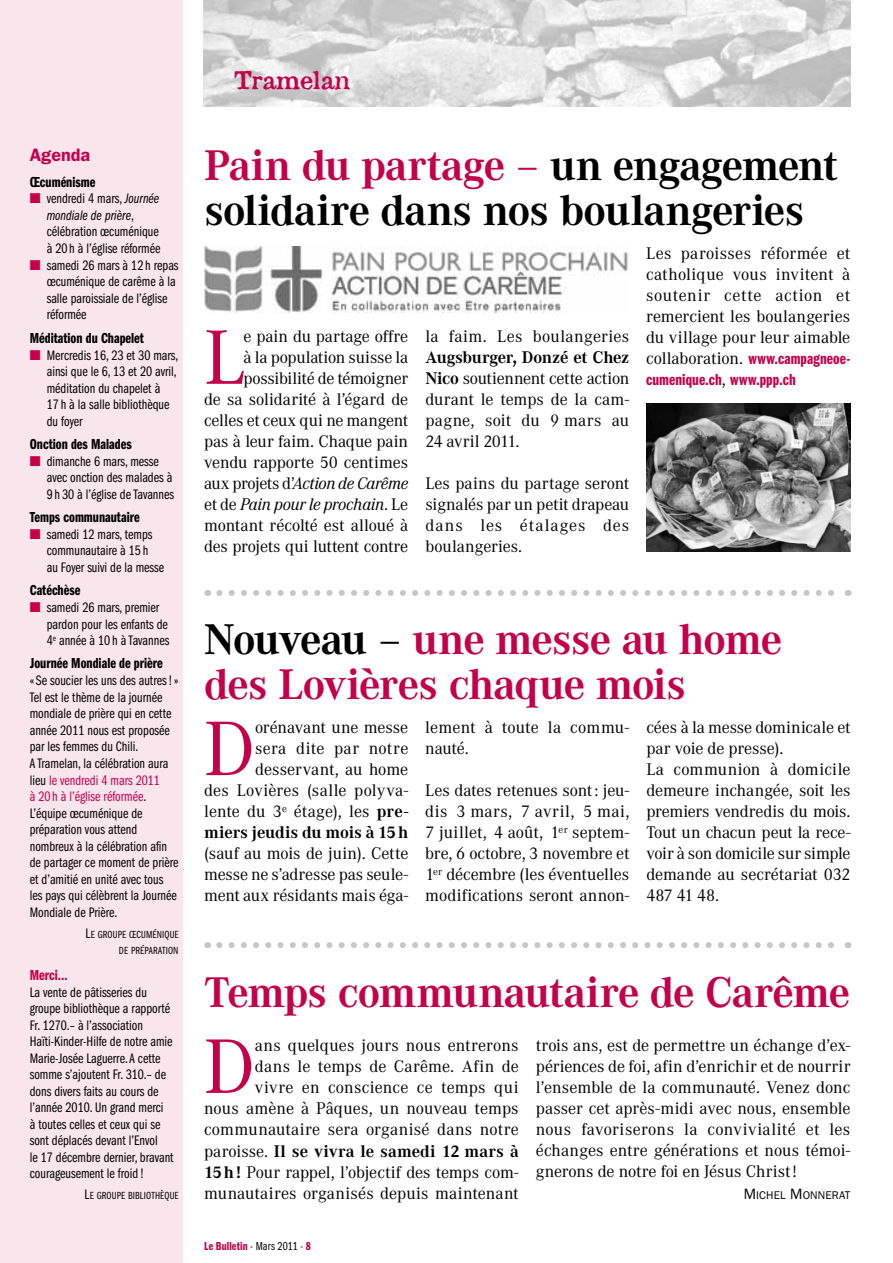
<style>
.page{position:relative;width:893px;height:1263px;background:#fff}
.page>*{position:absolute;margin:0;border:0;box-sizing:border-box;transform-origin:0 0}
.t1{font:75.6px "Corporate ABQ";color:#c5004b}
.t2{font:700 42px/45px "Corporate ABQ";letter-spacing:-.03em;color:#c5004b}
.t3{font:700 42px/45px "Corporate ABQ";letter-spacing:-.02em;color:#000}
.t4{font:24px "Attic";color:#c5004b}
.t5{font:600 18px "Franklin Gothic";color:#c5004b}
.t6{font:16.5px/21px "Corporate ABQ";color:#000;text-align:justify}
.t7{font:16.5px/21px "Franklin Gothic Demi Cmpr";letter-spacing:.005em;color:#c5004b}
.t8{font:16.5px "Corporate ABQ";letter-spacing:.02em;color:#000}
.t9{font:15px "Franklin Gothic Demi Cmpr";color:#000}
.t10{font:15px "Franklin Gothic Demi Cmpr";color:#c5004b}
.t11{font:14.25px/16.5px "Franklin Gothic Book Cmpr";color:#000}
.t12{font:14.25px "Franklin Gothic Book Cmpr Ital";color:#000}
.t13{font:12px "Franklin Gothic Demi Cmpr";letter-spacing:.015em;color:#c5004b}
.t14{font:11.25px "Franklin Gothic";letter-spacing:.01em;color:#000}
.t15{font:10.65px/16.5px "Franklin Gothic Book Cmpr";letter-spacing:.015em;color:#000;text-align:right}
.s1{color:#c5004b}
.s2{font-family:"Franklin Gothic Book Cmpr Ital"}
.s3{font-family:"Franklin Gothic Book Cmpr"}
.s4{font-size:14.25px}
.s5{font-style:italic}
.s6{font-weight:700}
.s7{font-family:"Corporate ABQ";color:#000}
.s8{color:#000}
.s9{font-size:15px}
.s10{font-family:"Franklin Gothic Book Cmpr";color:#000}
</style>
<div class="page">
<div style="left:0;top:0;width:183px;height:1263px;background:#f9e6ed"></div>
<img style="left:204px;top:0;width:646px;height:106px">
<svg style="left:219px;top:590px;width:615px;height:6px"></svg>
<svg style="left:219px;top:942px;width:615px;height:6px"></svg>
<img style="left:646px;top:404px;width:204px;height:148px">
<img style="left:204px;top:247px;width:424px;height:66px">
<p class="t5" style="left:30px;top:144px;width:62px">Agenda</p>
<p class="t9" style="left:30px;top:173px;width:67px">Œcuménisme</p>
<p class="t11" style="left:30px;top:191px;width:131px"><span class="s1">■</span> vendredi 4 mars, <span class="s2">Journée</span></p>
<p class="t12" style="left:47px;top:207px;width:89px">mondiale de prière<span class="s3">,</span></p>
<p class="t11" style="left:47px;top:224px;width:115px">célébration œcuménique à 20 h à l’église réformée</p>
<p class="t11" style="left:47px;top:257px;width:133px;text-indent:-17px"><span class="s1">■</span> samedi 26 mars à 12 h repas œcuménique de carême à la salle paroissiale de l’église réformée</p>
<p class="t9" style="left:30px;top:329px;width:116px">Méditation du Chapelet</p>
<p class="t11" style="left:47px;top:347px;width:133px;text-indent:-17px"><span class="s1">■</span> Mercredis 16, 23 et 30 mars, ainsi que le 6, 13 et 20 avril, méditation du chapelet à<br>17 h à la salle bibliothèque du foyer</p>
<p class="t9" style="left:30px;top:436px;width:103px">Onction des Malades</p>
<p class="t11" style="left:47px;top:453px;width:129px;text-indent:-17px"><span class="s1">■</span> dimanche 6 mars, messe avec onction des malades à<br>9 h 30 à l’église de Tavannes</p>
<p class="t9" style="left:30px;top:509px;width:111px">Temps communautaire</p>
<p class="t11" style="left:47px;top:526px;width:119px;text-indent:-17px"><span class="s1">■</span> samedi 12 mars, temps communautaire à 15 h<br>au Foyer suivi de la messe</p>
<p class="t9" style="left:30px;top:582px;width:52px">Catéchèse</p>
<p class="t11" style="left:47px;top:599px;width:124px;text-indent:-17px"><span class="s1">■</span> samedi 26 mars, premier pardon pour les enfants de<br>4<sup>e</sup> année à 10 h à Tavannes</p>
<p class="t9" style="left:30px;top:655px;width:135px">Journée Mondiale de prière</p>
<p class="t11" style="left:30px;top:672px;width:150px">« Se soucier les uns des autres!»<br>Tel est le thème de la journée mondiale de prière qui en cette année 2011 nous est proposée par les femmes du Chili.<br>A Tramelan, la célébration aura lieu <span class="s1">le vendredi 4 mars 2011<br>à 20 h à l’église réformée</span>.<br>L’équipe œcuménique de préparation vous attend nombreux à la célébration afin de partager ce moment de prière et d’amitié en unité avec tous les pays qui célèbrent la Journée<br>Mondiale de Prière.</p>
<p class="t15" style="left:85px;top:926px;width:95px"><span class="s4">L</span>E GROUPE ŒCUMÉNIQUE<br>DE PRÉPARATION</p>
<p class="t10" style="left:30px;top:966px;width:40px">Merci…</p>
<p class="t11" style="left:30px;top:984px;width:145px">La vente de pâtisseries du groupe bibliothèque a rapporté<br>Fr. 1270.– à l’association<br>Haïti-Kinder-Hilfe de notre amie<br>Marie-Josée Laguerre. A cette somme s’ajoutent Fr. 310.– de dons divers faits au cours de l’année 2010. Un grand merci<br>à toutes celles et ceux qui se sont déplacés devant l’Envol<br>le 17 décembre dernier, bravant courageusement le froid !</p>
<p class="t15" style="left:85px;top:1187px;width:96px"><span class="s4">L</span>E GROUPE BIBLIOTHÈQUE</p>
<h3 class="t4" style="left:234px;top:64px;width:118px">Tramelan</h3>
<h2 class="t3" style="left:204px;top:143px;width:635px"><span class="s1">Pain du partage –</span> un engagement solidaire dans nos boulangeries</h2>
<p class="t6" style="left:204px;top:326px;width:206px;text-align:right">e pain du partage offre<br>à la population suisse la possibilité de témoigner<br>de sa solidarité à l’égard de celles et ceux qui ne mangent pas à leur faim. Chaque pain vendu rapporte 50 centimes aux projets d’<span class="s5">Action de Carême </span>et de <span class="s5">Pain pour le prochain</span>. Le montant récolté est alloué à des projets qui luttent contre</p>
<h1 class="t1" style="left:204px;top:313px;width:42px">L</h1>
<p class="t8" style="left:425px;top:326px;width:205px">la faim. Les boulangeries</p>
<p class="t6" style="left:425px;top:347px;width:205px"><span class="s6">Augsburger, Donzé et Chez Nico</span> soutiennent cette action durant le temps de la cam&shy;pagne, soit du 9 mars au 24 avril 2011.</p>
<p class="t6" style="left:425px;top:473px;width:205px">Les pains du partage seront signalés par un petit drapeau dans les étalages des boulangeries.</p>
<p class="t6" style="left:646px;top:243px;width:206px">Les paroisses réformée et catholique vous invitent à soutenir cette action et remercient les boulangeries du village pour leur aimable</p>
<p class="t7" style="left:646px;top:348px;width:206px"><span class="s7">collaboration.</span> www.campagneoe&shy;cumenique.ch<span class="s7">,</span> www.ppp.ch</p>
<h2 class="t2" style="left:204px;top:618px;width:579px"><span class="s8">Nouveau –</span> une messe au home des Lovières chaque mois</h2>
<p class="t6" style="left:204px;top:717px;width:206px;text-align:right">orénavant une messe<br>sera dite par notre desservant, au home<br>des Lovières (salle polyva&shy;lente du 3<sup>e</sup> étage), les <span class="s6">pre&shy;miers jeudis du mois à 15h</span></p>
<p class="t6" style="left:204px;top:843px;width:206px">(sauf au mois de juin). Cette messe ne s’adresse pas seule&shy;ment aux résidants mais éga-</p>
<h1 class="t1" style="left:204px;top:705px;width:52px">D</h1>
<p class="t6" style="left:425px;top:717px;width:206px">lement à toute la commu&shy;nauté.</p>
<p class="t6" style="left:425px;top:780px;width:206px">Les dates retenues sont: jeu&shy;dis 3 mars, 7 avril, 5 mai, 7 juillet, 4 août, 1<sup>er</sup> septem&shy;bre, 6 octobre, 3 novembre et 1<sup>er</sup> décembre (les éventuelles modifications seront annon-</p>
<p class="t6" style="left:646px;top:717px;width:206px;text-align:left">cées à la messe dominicale et par voie de presse).<br>La communion à domicile demeure inchangée, soit les premiers vendredis du mois.<br>Tout un chacun peut la rece&shy;voir à son domicile sur simple demande au secrétariat 032<br>487 41 48.</p>
<h2 class="t2" style="left:204px;top:970px;width:648px">Temps communautaire de Carême</h2>
<p class="t6" style="left:204px;top:1035px;width:316px;text-align:right">ans quelques jours nous entrerons<br>dans le temps de Carême. Afin de<br>vivre en conscience ce temps qui<br>nous amène à Pâques, un nouveau temps communautaire sera organisé dans notre paroisse. <span class="s6">Il se vivra le samedi 12 mars à 15h!</span> Pour rappel, l’objectif des temps com&shy;munautaires organisés depuis maintenant</p>
<p class="t6" style="left:536px;top:1035px;width:316px">trois ans, est de permettre un échange d’ex&shy;périences de foi, afin d’enrichir et de nourrir l’ensemble de la communauté. Venez donc passer cet après-midi avec nous, ensemble nous favoriserons la convivialité et les échanges entre générations et nous témoi&shy;gnerons de notre foi en Jésus Christ!</p>
<h1 class="t1" style="left:204px;top:1022px;width:52px">D</h1>
<p class="t14" style="left:744px;top:1189px;width:108px"><span class="s9">M</span> ICHEL <span class="s9">M</span>ONNERAT</p>
<p class="t13" style="left:204px;top:1239px;width:108px">Le Bulletin <span class="s10">- Mars 2011 -</span> 8</p>
</div>
